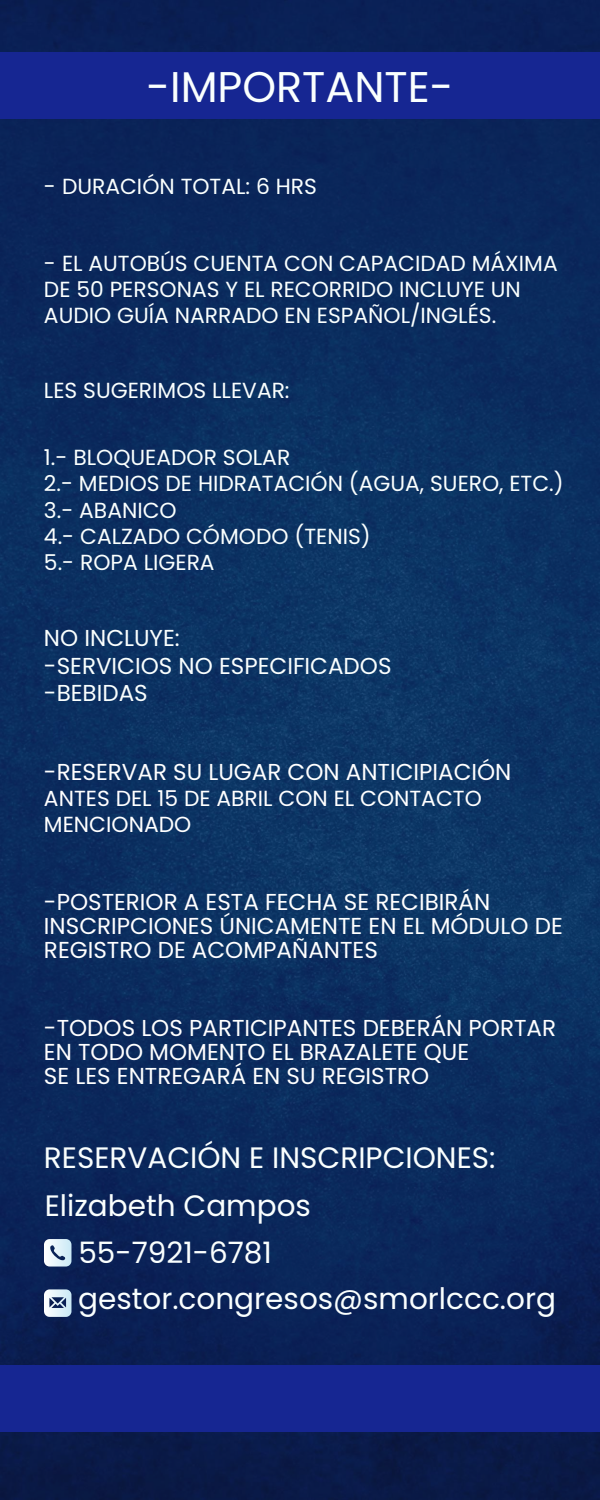
<style>
.page{position:relative;width:600px;height:1500px;background:#fff}
.page>*{position:absolute;margin:0;border:0;box-sizing:border-box;transform-origin:0 0}
.t1{font:42.9px "Poppins";color:#fafffe}
.t2{font:29.5px/47.6px "Poppins";color:#fafffe}
.t3{font:23px/24px "Poppins";color:#fff}
.t4{font:23px/27.7px "Poppins";color:#fafffe}
.t5{font:21.8px/26.2px "Poppins";color:#fafffe}
.t6{font:21.8px/26.2px "Poppins";color:#fff}
</style>
<div class="page">
<img style="left:0;top:0;width:600px;height:1500px">
<svg style="left:0;top:47px;width:600px;height:77px;background:#14258a"></svg>
<svg style="left:0;top:1361px;width:600px;height:76px;background:#142489"></svg>
<svg style="left:44px;top:1239px;width:27px;height:28px"></svg>
<svg style="left:44px;top:1289px;width:27px;height:28px"></svg>
<h1 class="t1" style="left:146px;top:62px;width:309px">-IMPORTANTE-</h1>
<p class="t5" style="left:44px;top:174px;width:274px">- DURACIÓN TOTAL: 6 HRS</p>
<p class="t5" style="left:44px;top:250px;width:515px">- EL AUTOBÚS CUENTA CON CAPACIDAD MÁXIMA<br>DE 50 PERSONAS Y EL RECORRIDO INCLUYE UN<br>AUDIO GUÍA NARRADO EN ESPAÑOL/INGLÉS.</p>
<p class="t5" style="left:44px;top:378px;width:247px">LES SUGERIMOS LLEVAR:</p>
<p class="t5" style="left:44px;top:445px;width:521px">1.- BLOQUEADOR SOLAR<br>2.- MEDIOS DE HIDRATACIÓN (AGUA, SUERO, ETC.)<br>3.- ABANICO<br>4.- CALZADO CÓMODO (TENIS)<br>5.- ROPA LIGERA</p>
<p class="t4" style="left:44px;top:624px;width:349px">NO INCLUYE:<br>-SERVICIOS NO ESPECIFICADOS -BEBIDAS</p>
<p class="t3" style="left:44px;top:760px;width:469px">-RESERVAR SU LUGAR CON ANTICIPIACIÓN</p>
<p class="t6" style="left:44px;top:785px;width:439px">ANTES DEL 15 DE ABRIL CON EL CONTACTO<br>MENCIONADO</p>
<p class="t3" style="left:44px;top:890px;width:520px">-POSTERIOR A ESTA FECHA SE RECIBIRÁN<br>INSCRIPCIONES ÚNICAMENTE EN EL MÓDULO DE<br>REGISTRO DE ACOMPAÑANTES</p>
<p class="t3" style="left:44px;top:1016px;width:514px">-TODOS LOS PARTICIPANTES DEBERÁN PORTAR<br>EN TODO MOMENTO EL BRAZALETE QUE<br>SE LES ENTREGARÁ EN SU REGISTRO</p>
<h2 class="t2" style="left:44px;top:1134px;width:453px">RESERVACIÓN E INSCRIPCIONES:<br>Elizabeth Campos</h2>
<h2 class="t2" style="left:78px;top:1230px;width:195px">55-7921-6781</h2>
<h2 class="t2" style="left:78px;top:1275px;width:479px">gestor.congresos@smorlccc.org</h2>
</div>
